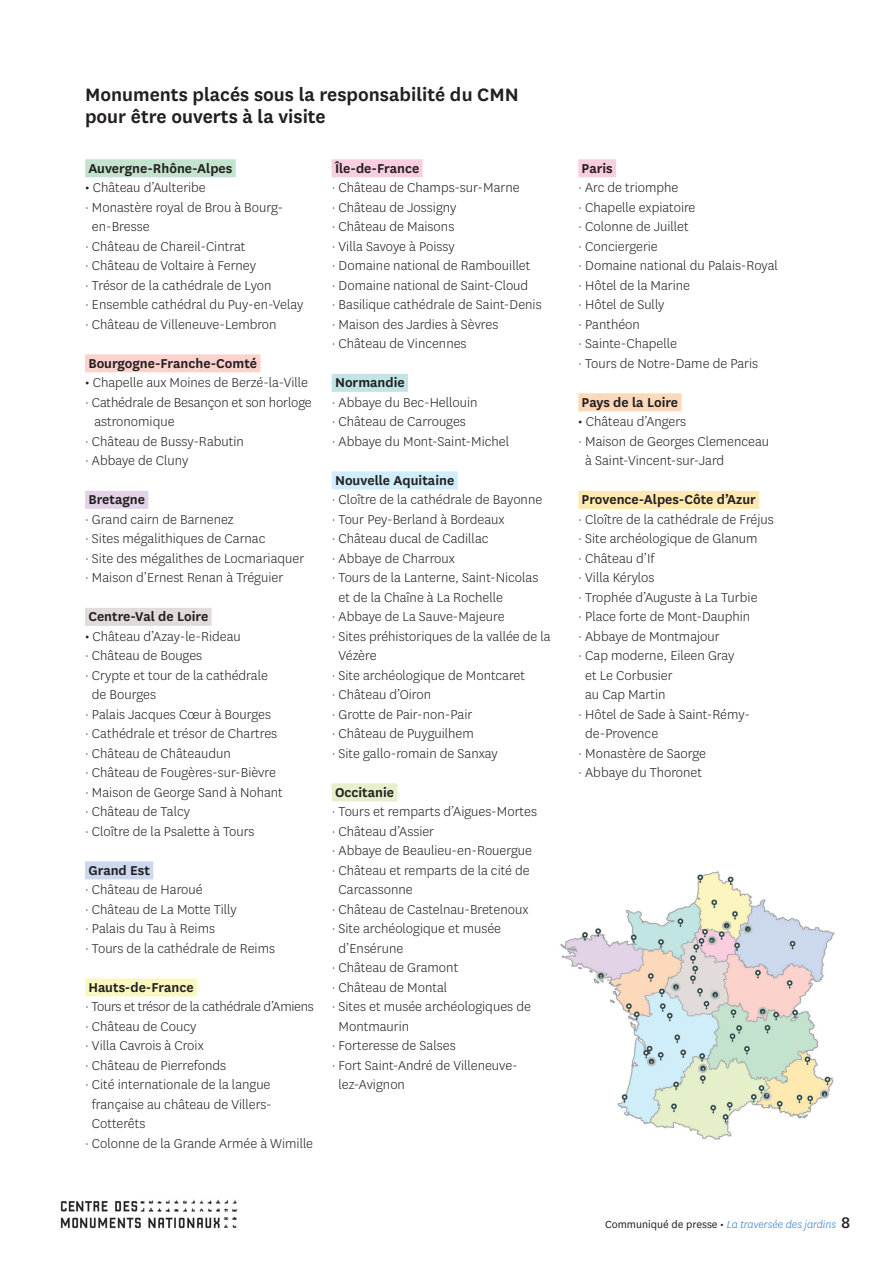
<style>
.page{position:relative;width:893px;height:1263px;background:#fff}
.page>*{position:absolute;margin:0;border:0;box-sizing:border-box;transform-origin:0 0}
.INTER_niveau_2{font:600 21px/21.8px "National";color:#231f20}
.t1{font:300 15px/19.5px "National";color:#231f20}
.t2{font:600 15px "National";color:#231f20}
.t3{font:300 15px "National";letter-spacing:-.02em;color:#231f20}
.t4{font:italic 300 12px "National";color:#267ad0}
.s1{font-weight:800}
.s2{font-weight:400;font-style:normal;color:#231f20}
.s3{font-family:"Arial Unicode MS";font-weight:400;font-style:normal;font-size:9px;color:#231f20}
.s4{font-weight:500;font-style:normal;font-size:18px;color:#231f20}
</style>
<div class="page">
<img style="left:60px;top:1199px;width:177px;height:30px">
<div style="left:85px;top:159px;width:151px;height:18px;background:#c4e3cf"></div>
<div style="left:85px;top:354px;width:176px;height:18px;background:#fbd3cc"></div>
<div style="left:85px;top:491px;width:63px;height:18px;background:#e3d3e7"></div>
<div style="left:85px;top:608px;width:127px;height:18px;background:#e1dcda"></div>
<div style="left:85px;top:861px;width:68px;height:18px;background:#ccd8ed"></div>
<div style="left:85px;top:978px;width:112px;height:18px;background:#faf8c1"></div>
<div style="left:332px;top:159px;width:91px;height:18px;background:#f9cee0"></div>
<div style="left:332px;top:374px;width:76px;height:18px;background:#c1e5e4"></div>
<div style="left:332px;top:471px;width:126px;height:18px;background:#cfedfb"></div>
<div style="left:332px;top:783px;width:65px;height:18px;background:#e5efcb"></div>
<div style="left:578px;top:159px;width:38px;height:18px;background:#f9cee0"></div>
<div style="left:578px;top:393px;width:103px;height:18px;background:#fdd9bb"></div>
<div style="left:578px;top:491px;width:181px;height:18px;background:#feeab1"></div>
<img style="left:560px;top:871px;width:275px;height:269px">
<p class="INTER_niveau_2" style="left:85px;top:82px;width:435px">Monuments placés sous la responsabilité du CMN pour être ouverts à la visite</p>
<p class="t2" style="left:88px;top:158px;width:146px">Auvergne-Rhône-Alpes</p>
<p class="t1" style="left:85px;top:178px;width:122px"><span class="s1">·</span> Château d’Aulteribe</p>
<p class="t1" style="left:92px;top:197px;width:193px;text-indent:-7px">· Monastère royal de Brou à Bourg&shy;en-Bresse</p>
<p class="t1" style="left:85px;top:236px;width:162px">· Château de Chareil-Cintrat</p>
<p class="t1" style="left:85px;top:256px;width:172px">· Château de Voltaire à Ferney</p>
<p class="t1" style="left:85px;top:275px;width:188px">· Trésor de la cathédrale de Lyon</p>
<p class="t1" style="left:85px;top:295px;width:220px">· Ensemble cathédral du Puy-en-Velay</p>
<p class="t1" style="left:85px;top:314px;width:193px">· Château de Villeneuve-Lembron</p>
<p class="t2" style="left:88px;top:353px;width:170px">Bourgogne-Franche-Comté</p>
<p class="t1" style="left:85px;top:373px;width:224px"><span class="s1">·</span> Chapelle aux Moines de Berzé-la-Ville</p>
<p class="t1" style="left:85px;top:392px;width:228px">· Cathédrale de Besançon et son horloge</p>
<p class="t1" style="left:94px;top:412px;width:82px">astronomique</p>
<p class="t1" style="left:85px;top:431px;width:160px">· Château de Bussy-Rabutin</p>
<p class="t1" style="left:85px;top:451px;width:105px">· Abbaye de Cluny</p>
<p class="t2" style="left:88px;top:489px;width:58px">Bretagne</p>
<p class="t1" style="left:85px;top:509px;width:150px">· Grand cairn de Barnenez</p>
<p class="t1" style="left:85px;top:529px;width:182px">· Sites mégalithiques de Carnac</p>
<p class="t1" style="left:85px;top:548px;width:221px">· Site des mégalithes de Locmariaquer</p>
<p class="t1" style="left:85px;top:568px;width:200px">· Maison d’Ernest Renan à Tréguier</p>
<p class="t2" style="left:88px;top:606px;width:121px">Centre-Val de Loire</p>
<p class="t1" style="left:85px;top:626px;width:157px"><span class="s1">·</span> Château d’Azay-le-Rideau</p>
<p class="t1" style="left:85px;top:646px;width:119px">· Château de Bouges</p>
<p class="t1" style="left:92px;top:665px;width:177px;text-indent:-7px">· Crypte et tour de la cathédrale de Bourges</p>
<p class="t1" style="left:85px;top:704px;width:187px">· Palais Jacques Cœur à Bourges</p>
<p class="t1" style="left:85px;top:724px;width:194px">· Cathédrale et trésor de Chartres</p>
<p class="t1" style="left:85px;top:743px;width:147px">· Château de Châteaudun</p>
<p class="t1" style="left:85px;top:763px;width:192px">· Château de Fougères-sur-Bièvre</p>
<p class="t1" style="left:85px;top:782px;width:199px">· Maison de George Sand à Nohant</p>
<p class="t1" style="left:85px;top:802px;width:106px">· Château de Talcy</p>
<p class="t1" style="left:85px;top:821px;width:171px">· Cloître de la Psalette à Tours</p>
<p class="t2" style="left:88px;top:860px;width:63px">Grand Est</p>
<p class="t1" style="left:85px;top:880px;width:119px">· Château de Haroué</p>
<p class="t1" style="left:85px;top:899px;width:153px">· Château de La Motte Tilly</p>
<p class="t1" style="left:85px;top:919px;width:132px">· Palais du Tau à Reims</p>
<p class="t1" style="left:85px;top:938px;width:192px">· Tours de la cathédrale de Reims</p>
<p class="t2" style="left:88px;top:977px;width:107px">Hauts-de-France</p>
<p class="t3" style="left:85px;top:997px;width:230px">· Tours et trésor de la cathédrale d’Amiens</p>
<p class="t1" style="left:85px;top:1016px;width:113px">· Château de Coucy</p>
<p class="t1" style="left:85px;top:1036px;width:120px">· Villa Cavrois à Croix</p>
<p class="t1" style="left:85px;top:1055px;width:143px">· Château de Pierrefonds</p>
<p class="t1" style="left:92px;top:1075px;width:181px;text-align:justify;text-indent:-7px">· Cité internationale de la langue française au château de Villers-Cotterêts</p>
<p class="t1" style="left:85px;top:1133px;width:230px">· Colonne de la Grande Armée à Wimille</p>
<p class="t2" style="left:335px;top:158px;width:86px">Île-de-France</p>
<p class="t1" style="left:332px;top:178px;width:189px">· Château de Champs-sur-Marne</p>
<p class="t1" style="left:332px;top:197px;width:126px">· Château de Jossigny</p>
<p class="t1" style="left:332px;top:217px;width:124px">· Château de Maisons</p>
<p class="t1" style="left:332px;top:236px;width:125px">· Villa Savoye à Poissy</p>
<p class="t1" style="left:332px;top:256px;width:200px">· Domaine national de Rambouillet</p>
<p class="t1" style="left:332px;top:275px;width:198px">· Domaine national de Saint-Cloud</p>
<p class="t1" style="left:332px;top:295px;width:211px">· Basilique cathédrale de Saint-Denis</p>
<p class="t1" style="left:332px;top:314px;width:168px">· Maison des Jardies à Sèvres</p>
<p class="t1" style="left:332px;top:334px;width:136px">· Château de Vincennes</p>
<p class="t2" style="left:335px;top:372px;width:71px">Normandie</p>
<p class="t1" style="left:332px;top:392px;width:147px">· Abbaye du Bec-Hellouin</p>
<p class="t1" style="left:332px;top:412px;width:136px">· Château de Carrouges</p>
<p class="t1" style="left:332px;top:431px;width:179px">· Abbaye du Mont-Saint-Michel</p>
<p class="t2" style="left:335px;top:470px;width:121px">Nouvelle Aquitaine</p>
<p class="t1" style="left:332px;top:490px;width:212px">· Cloître de la cathédrale de Bayonne</p>
<p class="t1" style="left:332px;top:509px;width:174px">· Tour Pey-Berland à Bordeaux</p>
<p class="t1" style="left:332px;top:529px;width:158px">· Château ducal de Cadillac</p>
<p class="t1" style="left:332px;top:548px;width:125px">· Abbaye de Charroux</p>
<p class="t1" style="left:339px;top:568px;width:201px;text-indent:-7px">· Tours de la Lanterne, Saint-Nicolas et de la Chaîne à La Rochelle</p>
<p class="t1" style="left:332px;top:607px;width:174px">· Abbaye de La Sauve-Majeure</p>
<p class="t1" style="left:339px;top:626px;width:214px;text-indent:-7px">· Sites préhistoriques de la vallée de la<br>Vézère</p>
<p class="t1" style="left:332px;top:665px;width:195px">· Site archéologique de Montcaret</p>
<p class="t1" style="left:332px;top:685px;width:101px">· Château d’Oiron</p>
<p class="t1" style="left:332px;top:704px;width:142px">· Grotte de Pair-non-Pair</p>
<p class="t1" style="left:332px;top:724px;width:144px">· Château de Puyguilhem</p>
<p class="t1" style="left:332px;top:743px;width:167px">· Site gallo-romain de Sanxay</p>
<p class="t2" style="left:335px;top:782px;width:61px">Occitanie</p>
<p class="t1" style="left:332px;top:802px;width:207px">· Tours et remparts d’Aigues-Mortes</p>
<p class="t1" style="left:332px;top:821px;width:104px">· Château d’Assier</p>
<p class="t1" style="left:332px;top:841px;width:202px">· Abbaye de Beaulieu-en-Rouergue</p>
<p class="t1" style="left:339px;top:860px;width:193px;text-indent:-7px">· Château et remparts de la cité de<br>Carcassonne</p>
<p class="t1" style="left:332px;top:899px;width:198px">· Château de Castelnau-Bretenoux</p>
<p class="t1" style="left:339px;top:919px;width:164px;text-indent:-7px">· Site archéologique et musée d’Ensérune</p>
<p class="t1" style="left:332px;top:958px;width:128px">· Château de Gramont</p>
<p class="t1" style="left:332px;top:977px;width:117px">· Château de Montal</p>
<p class="t1" style="left:339px;top:997px;width:194px;text-indent:-7px">· Sites et musée archéologiques de<br>Montmaurin</p>
<p class="t1" style="left:332px;top:1036px;width:126px">· Forteresse de Salses</p>
<p class="t1" style="left:339px;top:1055px;width:181px;text-indent:-7px">· Fort Saint-André de Villeneuve&shy;lez-Avignon</p>
<p class="t2" style="left:582px;top:158px;width:33px">Paris</p>
<p class="t1" style="left:578px;top:178px;width:102px">· Arc de triomphe</p>
<p class="t1" style="left:578px;top:197px;width:119px">· Chapelle expiatoire</p>
<p class="t1" style="left:578px;top:217px;width:112px">· Colonne de Juillet</p>
<p class="t1" style="left:578px;top:236px;width:81px">· Conciergerie</p>
<p class="t1" style="left:578px;top:256px;width:201px">· Domaine national du Palais-Royal</p>
<p class="t1" style="left:578px;top:275px;width:113px">· Hôtel de la Marine</p>
<p class="t1" style="left:578px;top:295px;width:88px">· Hôtel de Sully</p>
<p class="t1" style="left:578px;top:314px;width:63px">· Panthéon</p>
<p class="t1" style="left:578px;top:334px;width:100px">· Sainte-Chapelle</p>
<p class="t1" style="left:578px;top:353px;width:181px">· Tours de Notre-Dame de Paris</p>
<p class="t2" style="left:582px;top:392px;width:98px">Pays de la Loire</p>
<p class="t1" style="left:578px;top:412px;width:109px"><span class="s1">·</span> Château d’Angers</p>
<p class="t1" style="left:585px;top:431px;width:185px;text-indent:-7px">· Maison de Georges Clemenceau à Saint-Vincent-sur-Jard</p>
<p class="t2" style="left:582px;top:489px;width:176px">Provence-Alpes-Côte d’Azur</p>
<p class="t1" style="left:578px;top:509px;width:197px">· Cloître de la cathédrale de Fréjus</p>
<p class="t1" style="left:578px;top:529px;width:181px">· Site archéologique de Glanum</p>
<p class="t1" style="left:578px;top:548px;width:78px">· Château d’If</p>
<p class="t1" style="left:578px;top:568px;width:78px">· Villa Kérylos</p>
<p class="t1" style="left:578px;top:587px;width:181px">· Trophée d’Auguste à La Turbie</p>
<p class="t1" style="left:578px;top:607px;width:174px">· Place forte de Mont-Dauphin</p>
<p class="t1" style="left:578px;top:626px;width:143px">· Abbaye de Montmajour</p>
<p class="t1" style="left:585px;top:646px;width:151px;text-indent:-7px">· Cap moderne, Eileen Gray et Le Corbusier<br>au Cap Martin</p>
<p class="t1" style="left:585px;top:704px;width:166px;text-indent:-7px">· Hôtel de Sade à Saint-Rémy&shy;de-Provence</p>
<p class="t1" style="left:578px;top:743px;width:129px">· Monastère de Saorge</p>
<p class="t1" style="left:578px;top:763px;width:125px">· Abbaye du Thoronet</p>
<p class="t4" style="left:605px;top:1217px;width:247px"><span class="s2">Communiqué de presse</span> <span class="s3">•</span> La traversée des jardins <span class="s4">8</span></p>
</div>
